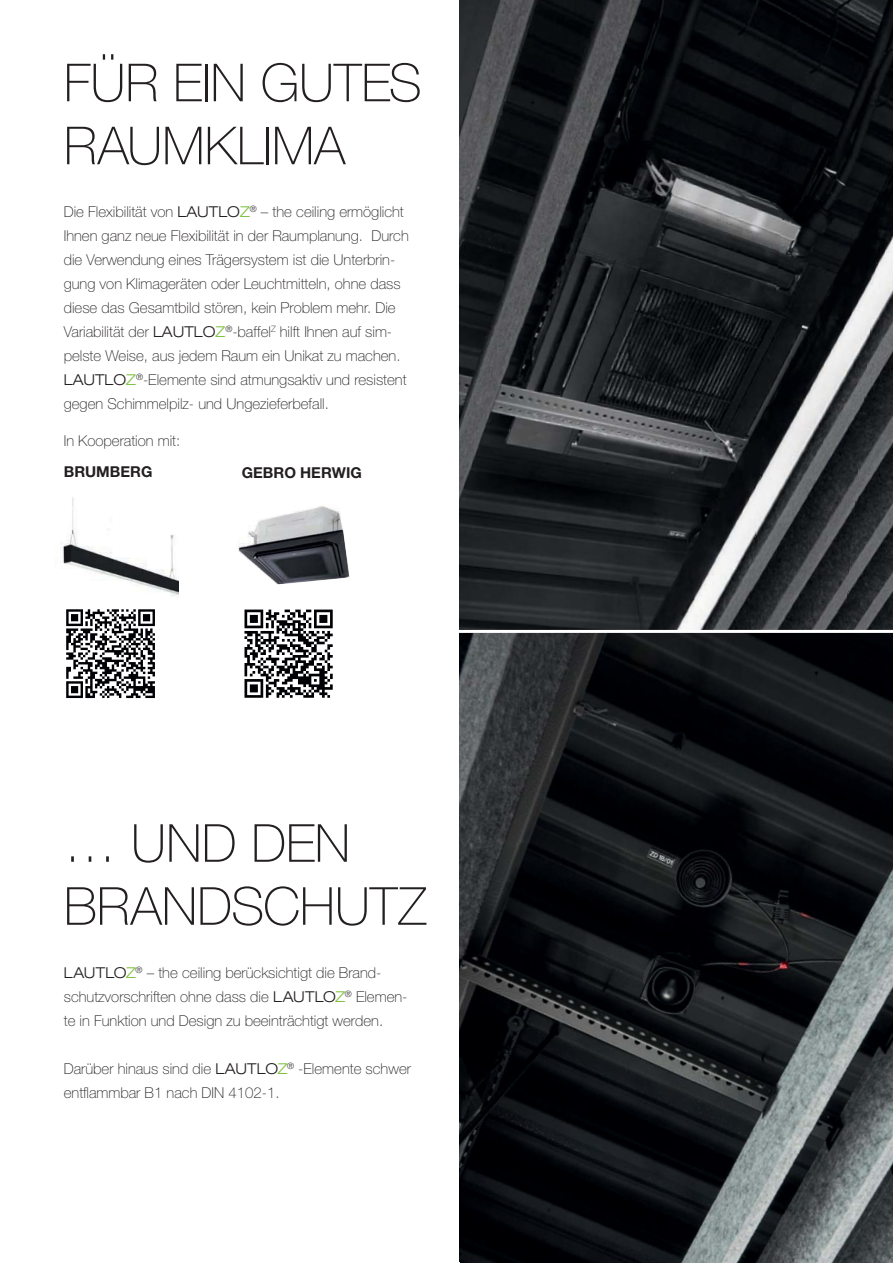
<style>
.page{position:relative;width:893px;height:1263px;background:#fff}
.page>*{position:absolute;margin:0;border:0;box-sizing:border-box;transform-origin:0 0}
.t1{font:100 52.5px/63px "Helvetica Neue LT Pro";letter-spacing:-.005em;color:#231f20}
.t2{font:100 15px/24px "Helvetica Neue LT Pro";color:#231f20}
.t3{font:700 15px "Helvetica Neue LT Pro";color:#231f20}
.s1{font-weight:300;font-stretch:expanded}
.s2{font-weight:300;font-stretch:expanded;color:#80c342}
</style>
<div class="page">
<svg style="left:244px;top:610px;width:89px;height:88px"></svg>
<img style="left:238px;top:506px;width:112px;height:78px">
<svg style="left:66px;top:609px;width:89px;height:89px"></svg>
<img style="left:60px;top:497px;width:119px;height:99px">
<img style="left:459px;top:0;width:285px;height:319px">
<img style="left:744px;top:0;width:149px;height:630px">
<img style="left:841px;top:51px;width:52px;height:579px">
<img style="left:459px;top:319px;width:313px;height:287px">
<img style="left:459px;top:579px;width:290px;height:51px">
<img style="left:459px;top:633px;width:434px;height:630px">
<h1 class="t1" style="left:64px;top:56px;width:359px">FÜR EIN GUTES<br>RAUMKLIMA</h1>
<p class="t2" style="left:64px;top:202px;width:347px">Die Flexibilität von <span class="s1">LAUTLO</span><span class="s2">Z</span><sup>®</sup> – the ceiling ermöglicht Ihnen ganz neue Flexibilität in der Raumplanung. Durch die Verwendung eines Trägersystem ist die Unterbrin&shy;gung von Klimageräten oder Leuchtmitteln, ohne dass diese das Gesamtbild stören, kein Problem mehr. Die Variabilität der <span class="s1">LAUTLO</span><span class="s2">Z</span><sup>®</sup>-baffel<sup>Z</sup> hilft Ihnen auf sim&shy;pelste Weise, aus jedem Raum ein Unikat zu machen.<br><span class="s1">LAUTLO</span><span class="s2">Z</span><sup>®</sup>-Elemente sind atmungsaktiv und resistent gegen Schimmelpilz- und Ungezieferbefall.</p>
<p class="t2" style="left:64px;top:430px;width:118px">In Kooperation mit:</p>
<p class="t3" style="left:64px;top:463px;width:90px">BRUMBERG</p>
<p class="t3" style="left:242px;top:464px;width:122px">GEBRO HERWIG</p>
<h1 class="t1" style="left:64px;top:816px;width:364px">… UND DEN<br>BRANDSCHUTZ</h1>
<p class="t2" style="left:64px;top:962px;width:345px"><span class="s1">LAUTLO</span><span class="s2">Z</span><sup>®</sup> – the ceiling berücksichtigt die Brand&shy;schutzvorschriften ohne dass die <span class="s1">LAUTLO</span><span class="s2">Z</span><sup>®</sup> Elemen&shy;te in Funktion und Design zu beeinträchtigt werden.</p>
<p class="t2" style="left:64px;top:1058px;width:349px">Darüber hinaus sind die <span class="s1">LAUTLO</span><span class="s2">Z</span><sup>®</sup> -Elemente schwer entflammbar B1 nach DIN 4102-1.</p>
</div>
